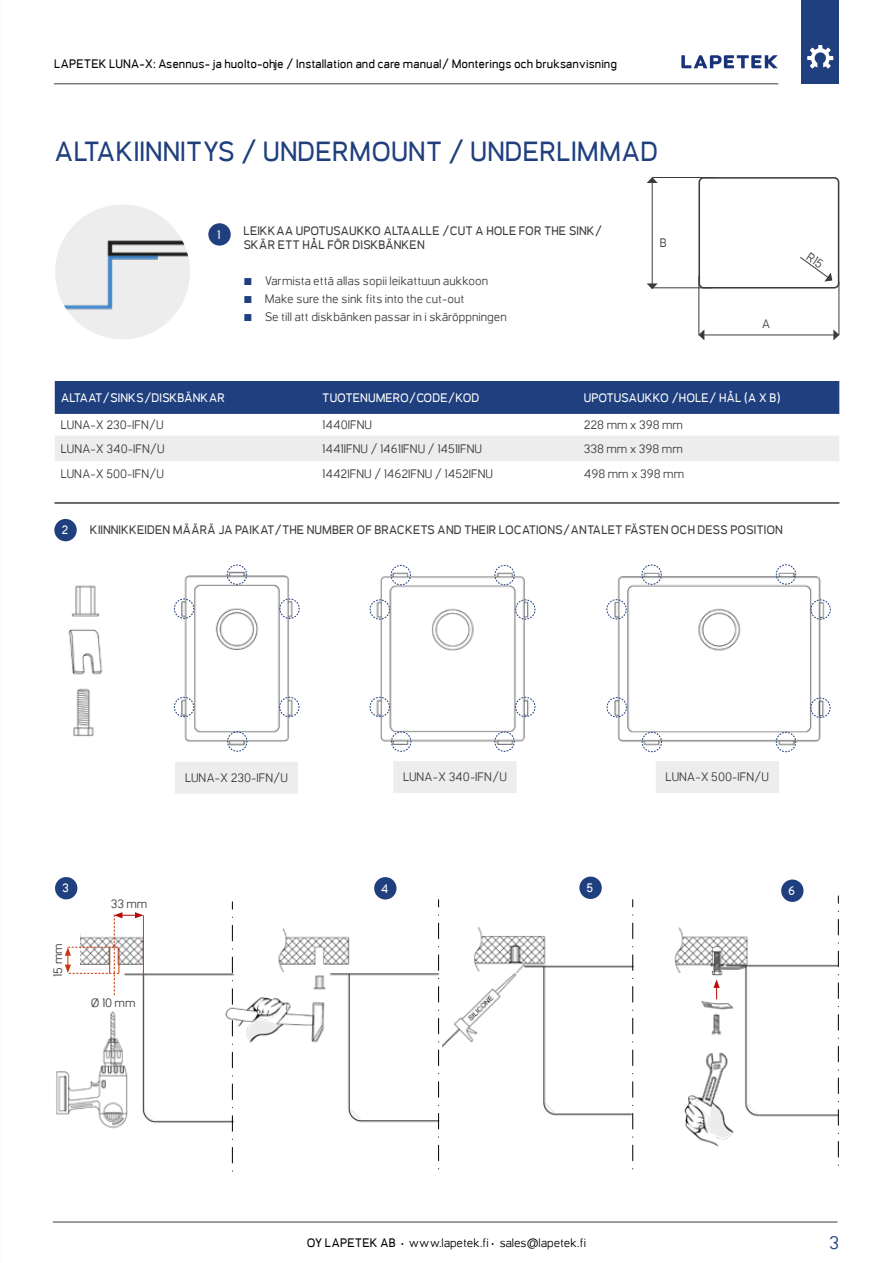
<style>
.page{position:relative;width:893px;height:1263px;background:#fff}
.page>*{position:absolute;margin:0;border:0;box-sizing:border-box;transform-origin:0 0}
.t1{font:700 27px "Orcin Sans";color:#1f3f7e}
.t2{font:18px "Orcin Sans";color:#1f3f7e}
.t3{font:12px "Orcin Sans";color:#3c3c3b}
.t4{font:700 12px/14.4px "Orcin Sans";color:#3c3c3b}
.t5{font:700 12px "Orcin Sans";color:#000}
.t6{font:700 12px "Orcin Sans";color:#fff}
.t7{font:12px "Orcin Sans";color:#000}
.s1{font-family:"Arial";font-size:15px;color:#1f3f7e}
.s2{font-weight:700}
</style>
<div class="page">
<hr style="left:54px;top:83px;width:724px;height:1px;background:#3c3c3b">
<svg style="left:681px;top:55px;width:97px;height:13px"></svg>
<div style="left:801px;top:0;width:38px;height:84px;background:#1f3f7e"></div>
<svg style="left:807px;top:45px;width:26px;height:24px"></svg>
<hr style="left:53px;top:1222px;width:784px;height:1px;background:#3c3c3b">
<img style="left:56px;top:995px;width:111px;height:134px">
<img style="left:438px;top:898px;width:196px;height:272px">
<div style="left:55px;top:204px;width:136px;height:136px;background:#ededed;border-radius:50%"></div>
<img style="left:58px;top:214px;width:131px;height:115px">
<hr style="left:54px;top:502px;width:785px;height:2px;background:#3c3c3b">
<div style="left:55px;top:381px;width:784px;height:33px;background:#1f3f7e"></div>
<div style="left:55px;top:436px;width:784px;height:25px;background:#ededed"></div>
<div style="left:208px;top:223px;width:23px;height:23px;background:#1f3f7e;border-radius:50%"></div>
<div style="left:54px;top:519px;width:23px;height:22px;background:#1f3f7e;border-radius:50%"></div>
<div style="left:698px;top:177px;width:141px;height:112px;border:2px solid #3c3c3b;border-radius:4px"></div>
<hr style="left:838px;top:282px;width:1px;height:53px;background:#3c3c3b">
<hr style="left:704px;top:335px;width:130px;height:1px;background:#3c3c3b">
<svg style="left:833px;top:329px;width:6px;height:11px"></svg>
<svg style="left:698px;top:329px;width:6px;height:11px"></svg>
<hr style="left:652px;top:182px;width:1px;height:102px;background:#3c3c3b">
<svg style="left:647px;top:177px;width:11px;height:6px"></svg>
<svg style="left:647px;top:283px;width:11px;height:6px"></svg>
<hr style="left:698px;top:276px;width:1px;height:59px;background:#3c3c3b">
<hr style="left:652px;top:287px;width:60px;height:1px;background:#3c3c3b">
<hr style="left:652px;top:177px;width:63px;height:1px;background:#3c3c3b">
<img style="left:613px;top:573px;width:208px;height:180px">
<img style="left:379px;top:574px;width:147px;height:169px">
<img style="left:173px;top:573px;width:117px;height:170px">
<img style="left:675px;top:894px;width:164px;height:272px">
<div style="left:374px;top:877px;width:22px;height:22px;background:#1f3f7e;border-radius:50%"></div>
<div style="left:579px;top:876px;width:23px;height:23px;background:#1f3f7e;border-radius:50%"></div>
<div style="left:781px;top:879px;width:22px;height:23px;background:#1f3f7e;border-radius:50%"></div>
<div style="left:176px;top:762px;width:121px;height:31px;background:#ededed"></div>
<div style="left:175px;top:762px;width:123px;height:32px;border:2px solid #ededed"></div>
<div style="left:394px;top:762px;width:122px;height:30px;background:#ededed"></div>
<div style="left:393px;top:761px;width:124px;height:32px;border:2px solid #ededed"></div>
<div style="left:656px;top:762px;width:122px;height:30px;background:#ededed"></div>
<div style="left:656px;top:761px;width:123px;height:32px;border:2px solid #ededed"></div>
<svg style="left:279px;top:697px;width:21px;height:20px"></svg>
<svg style="left:369px;top:697px;width:21px;height:20px"></svg>
<svg style="left:370px;top:599px;width:20px;height:21px"></svg>
<svg style="left:279px;top:598px;width:21px;height:21px"></svg>
<svg style="left:391px;top:565px;width:20px;height:20px"></svg>
<svg style="left:494px;top:565px;width:21px;height:20px"></svg>
<svg style="left:515px;top:599px;width:21px;height:21px"></svg>
<svg style="left:641px;top:564px;width:21px;height:21px"></svg>
<svg style="left:776px;top:564px;width:20px;height:21px"></svg>
<svg style="left:810px;top:599px;width:21px;height:21px"></svg>
<svg style="left:810px;top:697px;width:21px;height:21px"></svg>
<svg style="left:776px;top:732px;width:20px;height:20px"></svg>
<svg style="left:642px;top:732px;width:20px;height:20px"></svg>
<svg style="left:606px;top:697px;width:21px;height:20px"></svg>
<svg style="left:606px;top:599px;width:21px;height:20px"></svg>
<svg style="left:515px;top:697px;width:21px;height:20px"></svg>
<svg style="left:494px;top:731px;width:21px;height:21px"></svg>
<svg style="left:391px;top:731px;width:20px;height:21px"></svg>
<svg style="left:227px;top:731px;width:20px;height:21px"></svg>
<svg style="left:174px;top:697px;width:20px;height:20px"></svg>
<svg style="left:174px;top:598px;width:20px;height:21px"></svg>
<svg style="left:227px;top:564px;width:20px;height:21px"></svg>
<hr style="left:143px;top:915px;width:1px;height:85px;background:#c7380f">
<div style="left:55px;top:877px;width:22px;height:22px;background:#1f3f7e;border-radius:50%"></div>
<svg style="left:713px;top:979px;width:7px;height:21px"></svg>
<svg style="left:65px;top:912px;width:78px;height:83px"></svg>
<svg style="left:632px;top:900px;width:1px;height:269px"></svg>
<svg style="left:838px;top:896px;width:1px;height:269px"></svg>
<img style="left:191px;top:901px;width:319px;height:271px">
<img style="left:68px;top:585px;width:35px;height:152px">
<svg style="left:800px;top:257px;width:32px;height:24px"></svg>
<p class="t5" style="left:54px;top:56px;width:565px">LAPETEK LUNA-X: Asennus- ja huolto-ohje / Installation and care manual/ Monterings och bruksanvisning</p>
<h1 class="t1" style="left:54px;top:136px;width:606px">ALTAKIINNITYS / UNDERMOUNT / UNDERLIMMAD</h1>
<p class="t6" style="left:217px;top:227px;width:5px">1</p>
<p class="t4" style="left:243px;top:223px;width:360px">LEIKKAA UPOTUSAUKKO ALTAALLE /CUT A HOLE FOR THE SINK/<br>SKÄR ETT HÅL FÖR DISKBÄNKEN</p>
<p class="t3" style="left:244px;top:274px;width:246px"><span class="s1">■</span> Varmista että allas sopii leikattuun aukkoon</p>
<p class="t3" style="left:244px;top:292px;width:222px"><span class="s1">■</span> Make sure the sink fits into the cut-out</p>
<p class="t3" style="left:244px;top:310px;width:265px"><span class="s1">■</span> Se till att diskbänken passar in i skäröppningen</p>
<p class="t3" style="left:660px;top:236px;width:9px">B</p>
<p class="t3" style="left:762px;top:316px;width:10px">A</p>
<p class="t6" style="left:61px;top:390px;width:166px">ALTAAT/SINKS/DISKBÄNKAR</p>
<p class="t6" style="left:322px;top:390px;width:159px">TUOTENUMERO/CODE/KOD</p>
<p class="t6" style="left:584px;top:390px;width:198px">UPOTUSAUKKO /HOLE/ HÅL (A X B)</p>
<p class="t3" style="left:61px;top:418px;width:105px">LUNA-X 230-IFN/U</p>
<p class="t3" style="left:322px;top:418px;width:51px">1440IFNU</p>
<p class="t3" style="left:584px;top:418px;width:101px">228 mm x 398 mm</p>
<p class="t3" style="left:61px;top:442px;width:105px">LUNA-X 340-IFN/U</p>
<p class="t3" style="left:322px;top:442px;width:161px">1441IFNU / 1461IFNU / 1451IFNU</p>
<p class="t3" style="left:584px;top:442px;width:101px">338 mm x 398 mm</p>
<p class="t3" style="left:61px;top:467px;width:105px">LUNA-X 500-IFN/U</p>
<p class="t3" style="left:322px;top:467px;width:172px">1442IFNU / 1462IFNU / 1452IFNU</p>
<p class="t3" style="left:584px;top:467px;width:102px">498 mm x 398 mm</p>
<p class="t6" style="left:61px;top:523px;width:8px">2</p>
<p class="t4" style="left:90px;top:522px;width:694px">KIINNIKKEIDEN MÄÄRÄ JA PAIKAT/THE NUMBER OF BRACKETS AND THEIR LOCATIONS/ANTALET FÄSTEN OCH DESS POSITION</p>
<p class="t3" style="left:185px;top:771px;width:105px">LUNA-X 230-IFN/U</p>
<p class="t3" style="left:403px;top:770px;width:105px">LUNA-X 340-IFN/U</p>
<p class="t3" style="left:666px;top:770px;width:105px">LUNA-X 500-IFN/U</p>
<p class="t6" style="left:62px;top:881px;width:8px">3</p>
<p class="t3" style="left:51px;top:977px;width:35px;rotate:-90deg">15 mm</p>
<p class="t3" style="left:111px;top:897px;width:38px">33 mm</p>
<p class="t3" style="left:91px;top:996px;width:46px">Ø 10 mm</p>
<p class="t6" style="left:381px;top:881px;width:9px">4</p>
<p class="t6" style="left:586px;top:881px;width:8px">5</p>
<p class="t6" style="left:788px;top:884px;width:9px">6</p>
<p class="t7" style="left:307px;top:1236px;width:281px"><span class="s2">OY LAPETEK AB</span> • www.lapetek.fi • sales@lapetek.fi</p>
<h2 class="t2" style="left:829px;top:1232px;width:11px">3</h2>
</div>
